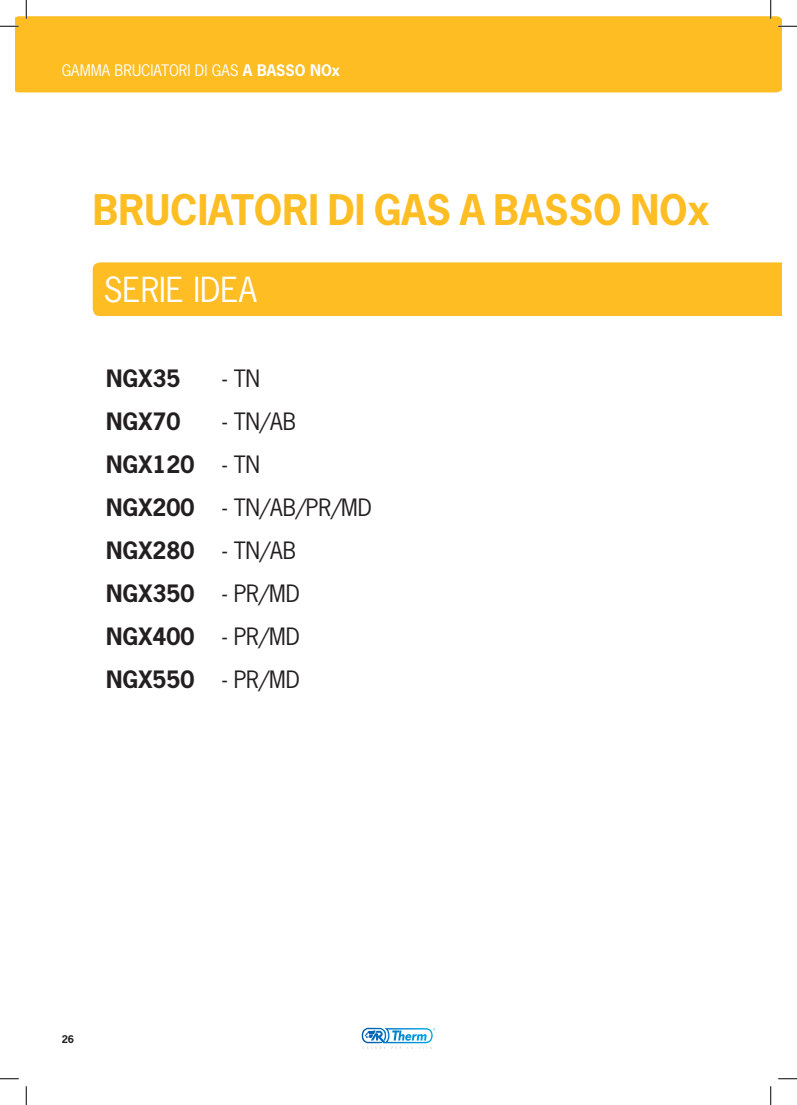
<style>
.page{position:relative;width:797px;height:1105px;background:#fff}
.page>*{position:absolute;margin:0;border:0;box-sizing:border-box;transform-origin:0 0}
.t1{font:700 39.75px "News Gothic Std";color:#fdbd23}
.t2{font:32.5px "News Gothic Std";color:#fff}
.t3{font:700 22.5px "News Gothic Std";color:#231f20}
.t4{font:22.5px "News Gothic Std";color:#231f20}
.t5{font:15px "News Gothic Std";color:#fff}
.t6{font:700 10px "News Gothic Std";color:#231f20}
.s1{font-weight:700}
.s2{font-weight:400}
</style>
<div class="page">
<svg style="left:362px;top:1028px;width:73px;height:21px"></svg>
<div style="left:16px;top:16px;width:765px;height:76px;background:#fdbd23"></div>
<div style="left:93px;top:262px;width:688px;height:54px;background:#fdbd23"></div>
<svg style="left:0;top:25px;width:19px;height:2px"></svg>
<svg style="left:778px;top:25px;width:19px;height:2px"></svg>
<svg style="left:0;top:1078px;width:19px;height:1px"></svg>
<svg style="left:778px;top:1078px;width:19px;height:1px"></svg>
<svg style="left:25px;top:0;width:2px;height:19px"></svg>
<svg style="left:25px;top:1086px;width:2px;height:19px"></svg>
<svg style="left:770px;top:0;width:1px;height:19px"></svg>
<svg style="left:770px;top:1086px;width:1px;height:19px"></svg>
<p class="t5" style="left:62px;top:61px;width:280px">GAMMA BRUCIATORI DI GAS <span class="s1">A BASSO NOx</span></p>
<p class="t1" style="left:93px;top:183px;width:618px">BRUCIATORI DI GAS A BASSO NOx</p>
<p class="t2" style="left:103px;top:269px;width:155px">SERIE IDEA</p>
<p class="t3" style="left:106px;top:363px;width:76px">NGX35</p>
<p class="t4" style="left:222px;top:364px;width:39px">- TN</p>
<p class="t3" style="left:106px;top:406px;width:76px">NGX70</p>
<p class="t4" style="left:222px;top:407px;width:75px">- TN/AB</p>
<p class="t3" style="left:106px;top:449px;width:156px">NGX120 <span class="s2">- TN</span></p>
<p class="t4" style="left:106px;top:493px;width:267px"><span class="s1">NGX200</span> - TN/AB/PR/MD</p>
<p class="t3" style="left:106px;top:535px;width:191px">NGX280 <span class="s2">- TN/AB</span></p>
<p class="t3" style="left:106px;top:578px;width:195px">NGX350 <span class="s2">- PR/MD</span></p>
<p class="t3" style="left:106px;top:621px;width:195px">NGX400 <span class="s2">- PR/MD</span></p>
<p class="t3" style="left:106px;top:665px;width:195px">NGX550 <span class="s2">- PR/MD</span></p>
<p class="t6" style="left:62px;top:1033px;width:14px">26</p>
</div>
